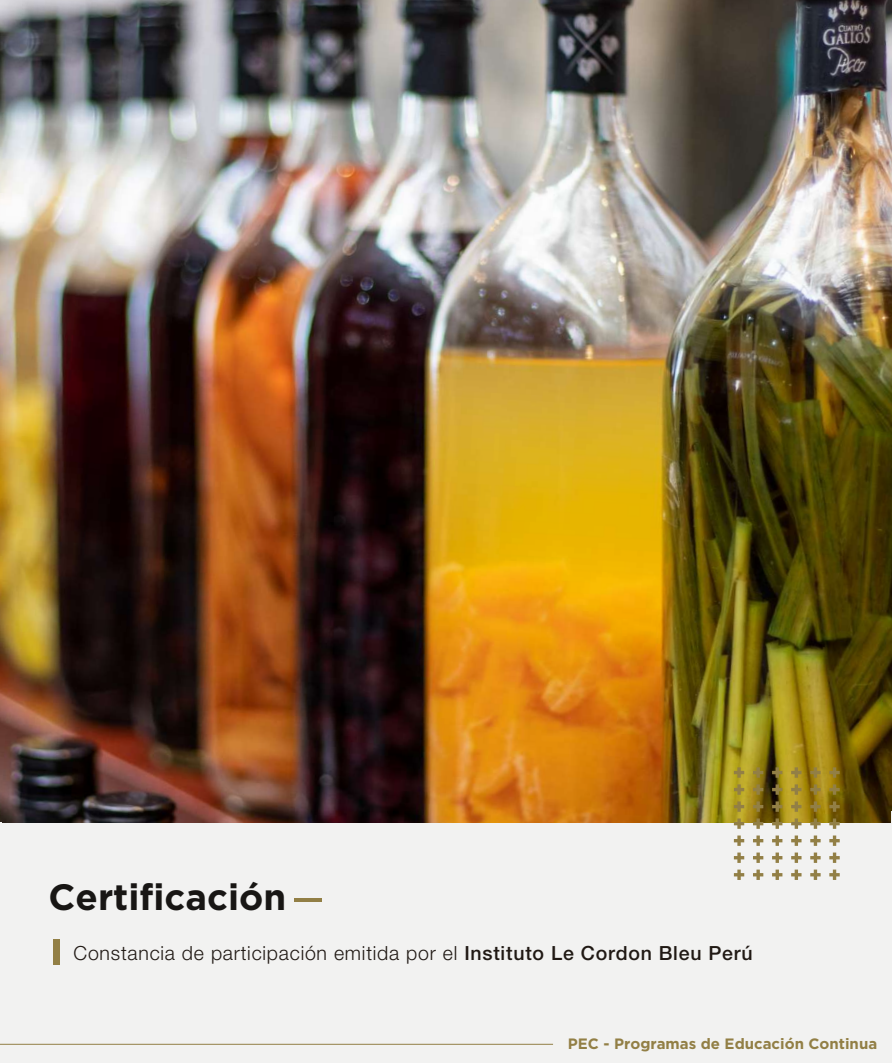
<style>
.page{position:relative;width:892px;height:1063px;background:#f2f2f1}
.page>*{position:absolute;margin:0;border:0;box-sizing:border-box;transform-origin:0 0}
.t1{font:700 36.6px "Gotham";color:#181614}
.t2{font:300 19.5px "Helvetica Neue LT Std";letter-spacing:.04em;color:#201914}
.t3{font:700 15px "Gotham";color:#927f45}
.s1{font-weight:500}
</style>
<div class="page">
<img style="left:0;top:0;width:891px;height:822px">
<svg style="left:829px;top:767px;width:11px;height:11px"></svg>
<svg style="left:829px;top:784px;width:11px;height:11px"></svg>
<svg style="left:829px;top:801px;width:11px;height:11px"></svg>
<svg style="left:829px;top:818px;width:11px;height:11px"></svg>
<svg style="left:829px;top:836px;width:11px;height:10px"></svg>
<svg style="left:829px;top:853px;width:11px;height:10px"></svg>
<svg style="left:829px;top:870px;width:11px;height:10px"></svg>
<svg style="left:810px;top:767px;width:11px;height:11px"></svg>
<svg style="left:810px;top:784px;width:11px;height:11px"></svg>
<svg style="left:810px;top:801px;width:11px;height:11px"></svg>
<svg style="left:810px;top:818px;width:11px;height:11px"></svg>
<svg style="left:810px;top:836px;width:11px;height:10px"></svg>
<svg style="left:810px;top:853px;width:11px;height:10px"></svg>
<svg style="left:810px;top:870px;width:11px;height:10px"></svg>
<svg style="left:791px;top:767px;width:10px;height:11px"></svg>
<svg style="left:791px;top:784px;width:10px;height:11px"></svg>
<svg style="left:791px;top:801px;width:10px;height:11px"></svg>
<svg style="left:791px;top:818px;width:10px;height:11px"></svg>
<svg style="left:791px;top:836px;width:10px;height:10px"></svg>
<svg style="left:791px;top:853px;width:10px;height:10px"></svg>
<svg style="left:791px;top:870px;width:10px;height:10px"></svg>
<svg style="left:772px;top:767px;width:10px;height:11px"></svg>
<svg style="left:772px;top:784px;width:10px;height:11px"></svg>
<svg style="left:772px;top:801px;width:10px;height:11px"></svg>
<svg style="left:772px;top:818px;width:10px;height:11px"></svg>
<svg style="left:772px;top:836px;width:10px;height:10px"></svg>
<svg style="left:772px;top:853px;width:10px;height:10px"></svg>
<svg style="left:772px;top:870px;width:10px;height:10px"></svg>
<svg style="left:753px;top:767px;width:10px;height:11px"></svg>
<svg style="left:753px;top:784px;width:10px;height:11px"></svg>
<svg style="left:753px;top:801px;width:10px;height:11px"></svg>
<svg style="left:753px;top:818px;width:10px;height:11px"></svg>
<svg style="left:753px;top:836px;width:10px;height:10px"></svg>
<svg style="left:753px;top:853px;width:10px;height:10px"></svg>
<svg style="left:753px;top:870px;width:10px;height:10px"></svg>
<svg style="left:734px;top:767px;width:10px;height:11px"></svg>
<svg style="left:734px;top:784px;width:10px;height:11px"></svg>
<svg style="left:734px;top:801px;width:10px;height:11px"></svg>
<svg style="left:734px;top:818px;width:10px;height:11px"></svg>
<svg style="left:734px;top:836px;width:10px;height:10px"></svg>
<svg style="left:734px;top:853px;width:10px;height:10px"></svg>
<svg style="left:734px;top:870px;width:10px;height:10px"></svg>
<hr style="left:0;top:1044px;width:553px;height:1px;background:#927f45">
<hr style="left:295px;top:898px;width:27px;height:4px;background:#927f45">
<div style="left:53px;top:939px;width:7px;height:26px;background:#927f45"></div>
<h1 class="t1" style="left:49px;top:876px;width:239px">Certificación</h1>
<p class="t2" style="left:74px;top:941px;width:681px">Constancia de participación emitida por el <span class="s1">Instituto Le Cordon Bleu Perú</span></p>
<p class="t3" style="left:568px;top:1035px;width:311px">PEC - Programas de Educación Continua</p>
</div>
